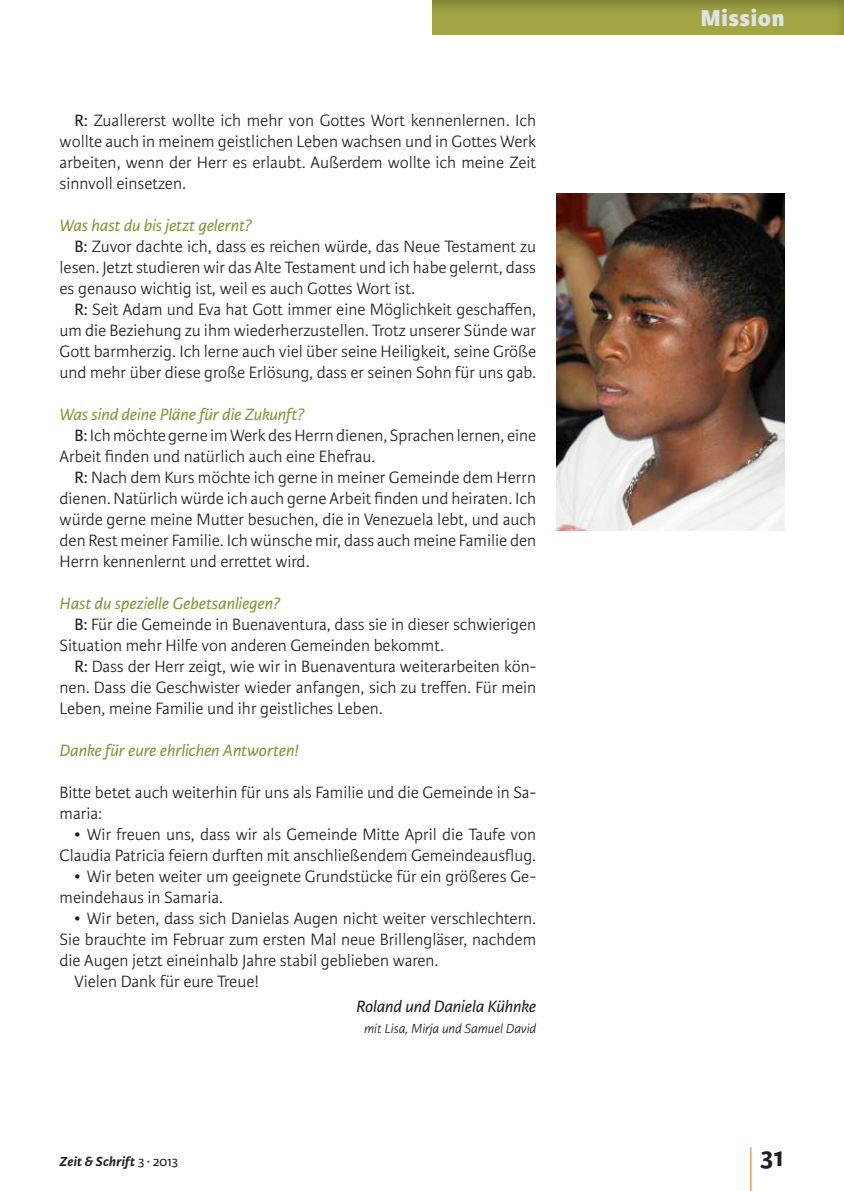
<style>
.page{position:relative;width:844px;height:1191px;background:#fff}
.page>*{position:absolute;margin:0;border:0;box-sizing:border-box;transform-origin:0 0}
.t1{font:300 59.5px "Karmina Sans Basic";color:#df7427;scale:.29 1}
.t2{font:700 28px "Karmina Sans Basic";color:#231f20}
.Balkentext_rechts{font:800 24.5px "Karmina Sans Basic";letter-spacing:.025em;color:#e1e2e4}
.Fließtext{font:300 17.5px/21px "Karmina Sans Basic";color:#231f20;text-align:justify}
.Fließtext_nach_Titel{font:italic 17.5px "Karmina Sans Basic";color:#8c9139}
.Fließtext_nach_Titel-2{font:300 17.5px/21px "Karmina Sans Basic";color:#231f20}
.Autor{font:italic 17.5px "Karmina Sans Basic";color:#231f20}
.Übersetzer{font:italic 300 14px "Karmina Sans Basic";color:#231f20}
.t3{font:italic 700 14px "Karmina Sans Basic";letter-spacing:.015em;color:#231f20}
.s1{font-weight:400}
.s2{font-weight:400;font-style:normal}
</style>
<div class="page">
<div style="left:430px;top:0;width:413px;height:35px;background:#231f20;opacity:.3"></div>
<img style="left:556px;top:193px;width:228px;height:337px">
<p class="Fließtext" style="left:60px;top:110px;width:478px;text-indent:15px"><span class="s1">R:</span> Zuallererst wollte ich mehr von Gottes Wort kennenlernen. Ich wollte auch in meinem geistlichen Leben wachsen und in Gottes Werk arbeiten, wenn der Herr es erlaubt. Außerdem wollte ich meine Zeit sinnvoll einsetzen.</p>
<p class="Fließtext_nach_Titel" style="left:60px;top:216px;width:194px">Was hast du bis jetzt gelernt?</p>
<p class="Fließtext" style="left:60px;top:236px;width:478px;text-indent:15px"><span class="s1">B:</span> Zuvor dachte ich, dass es reichen würde, das Neue Testament zu lesen. Jetzt studieren wir das Alte Testament und ich habe gelernt, dass es genauso wichtig ist, weil es auch Gottes Wort ist.</p>
<p class="Fließtext" style="left:60px;top:299px;width:478px;text-indent:15px"><span class="s1">R:</span> Seit Adam und Eva hat Gott immer eine Möglichkeit geschaffen, um die Beziehung zu ihm wiederherzustellen. Trotz unserer Sünde war Gott barmherzig. Ich lerne auch viel über seine Heiligkeit, seine Größe und mehr über diese große Erlösung, dass er seinen Sohn für uns gab.</p>
<p class="Fließtext_nach_Titel" style="left:60px;top:405px;width:246px">Was sind deine Pläne für die Zukunft?</p>
<p class="Fließtext" style="left:60px;top:425px;width:478px;text-indent:15px"><span class="s1">B:</span> Ich möchte gerne im Werk des Herrn dienen, Sprachen lernen, eine<br>Arbeit finden und natürlich auch eine Ehefrau.</p>
<p class="Fließtext" style="left:60px;top:467px;width:478px;text-indent:15px"><span class="s1">R:</span> Nach dem Kurs möchte ich gerne in meiner Gemeinde dem Herrn dienen. Natürlich würde ich auch gerne Arbeit finden und heiraten. Ich würde gerne meine Mutter besuchen, die in Venezuela lebt, und auch den Rest meiner Familie. Ich wünsche mir, dass auch meine Familie den Herrn kennenlernt und errettet wird.</p>
<p class="Fließtext_nach_Titel" style="left:60px;top:594px;width:222px">Hast du spezielle Gebetsanliegen?</p>
<p class="Fließtext" style="left:60px;top:614px;width:478px;text-indent:15px"><span class="s1">B:</span> Für die Gemeinde in Buenaventura, dass sie in dieser schwierigen<br>Situation mehr Hilfe von anderen Gemeinden bekommt.</p>
<p class="Fließtext" style="left:60px;top:656px;width:478px;text-indent:15px"><span class="s1">R:</span> Dass der Herr zeigt, wie wir in Buenaventura weiterarbeiten kön&shy;nen. Dass die Geschwister wieder anfangen, sich zu treffen. Für mein Leben, meine Familie und ihr geistliches Leben.</p>
<p class="Fließtext_nach_Titel" style="left:60px;top:741px;width:241px">Danke für eure ehrlichen Antworten!</p>
<p class="Fließtext_nach_Titel-2" style="left:60px;top:782px;width:478px">Bitte betet auch weiterhin für uns als Familie und die Gemeinde in Sa&shy;maria:</p>
<p class="Fließtext" style="left:60px;top:824px;width:478px;text-align:right">• Wir freuen uns, dass wir als Gemeinde Mitte April die Taufe von<br>Claudia Patricia feiern durften mit anschließendem Gemeindeausflug.</p>
<p class="Fließtext" style="left:60px;top:866px;width:478px;text-indent:15px">• Wir beten weiter um geeignete Grundstücke für ein größeres Ge&shy;meindehaus in Samaria.</p>
<p class="Fließtext" style="left:60px;top:908px;width:478px;text-indent:15px">• Wir beten, dass sich Danielas Augen nicht weiter verschlechtern.<br>Sie brauchte im Februar zum ersten Mal neue Brillengläser, nachdem die Augen jetzt eineinhalb Jahre stabil geblieben waren.</p>
<p class="Fließtext" style="left:74px;top:971px;width:186px">Vielen Dank für eure Treue!</p>
<p class="Autor" style="left:356px;top:997px;width:181px">Roland und Daniela Kühnke</p>
<p class="Übersetzer" style="left:364px;top:1020px;width:173px">mit Lisa, Mirja und Samuel David</p>
<p class="Balkentext_rechts" style="left:700px;top:4px;width:85px">Mission</p>
<h1 class="t1" style="left:748px;top:1140px;width:17px">|</h1>
<p class="t3" style="left:60px;top:1153px;width:120px">Zeit &amp; Schrift <span class="s2">3 ∙ 2013</span></p>
<h2 class="t2" style="left:760px;top:1141px;width:25px">31</h2>
</div>
